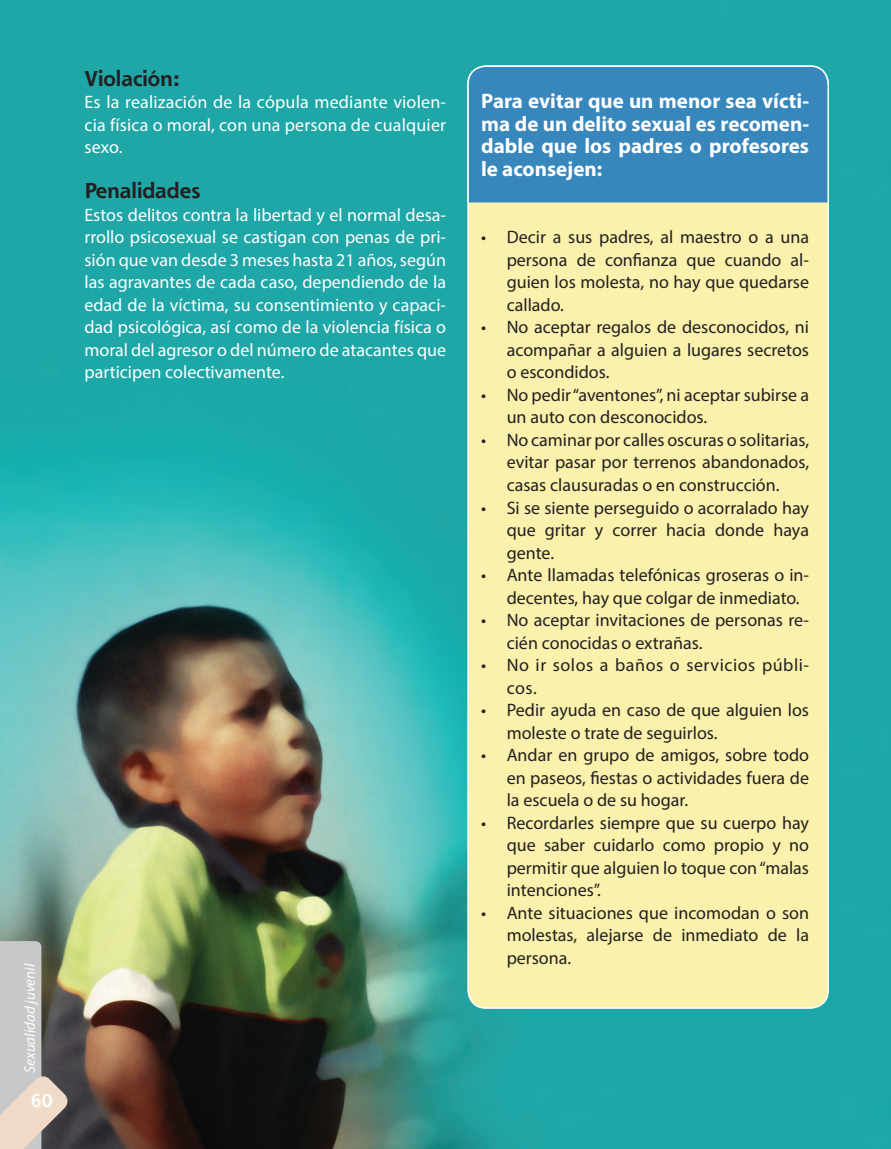
<style>
.page{position:relative;width:891px;height:1149px;background:#fff}
.page>*{position:absolute;margin:0;border:0;box-sizing:border-box;transform-origin:0 0}
.PB_1{font:700 21px/22.5px "Myriad Pro";color:#fff;text-align:justify}
.T_3{font:700 21px "Shannon";color:#231f20}
.PF_2{font:18px/22.5px "Myriad Pro";color:#231f20;text-align:justify}
.PB_1-2{font:18px/22.5px "Myriad Pro";letter-spacing:.005em;color:#fff;text-align:justify}
.PF_2-2{font:18px/22.5px "Myriad Pro";letter-spacing:.03em;color:#231f20}
.t1{font:700 18px "Shannon";color:#fff}
.t2{font:italic 15px "Myriad Pro";color:#fff}
</style>
<div class="page">
<img style="left:0;top:0;width:891px;height:1148px">
<div style="left:468px;top:66px;width:360px;height:941px;background:#faf1ac;border-radius:18px"></div>
<div style="left:466px;top:65px;width:363px;height:139px;background:#3786bc"></div>
<svg style="left:0;top:940px;width:71px;height:209px;background:#a6a29c"></svg>
<p class="T_3" style="left:84px;top:65px;width:97px">Violación:</p>
<p class="PB_1-2" style="left:84px;top:91px;width:363px">Es la realización de la cópula mediante violen&shy;cia física o moral, con una persona de cualquier sexo.</p>
<p class="T_3" style="left:84px;top:178px;width:117px">Penalidades</p>
<p class="PB_1-2" style="left:84px;top:203px;width:363px">Estos delitos contra la libertad y el normal desa&shy;rrollo psicosexual se castigan con penas de pri&shy;sión que van desde 3 meses hasta 21 años, según las agravantes de cada caso, dependiendo de la edad de la víctima, su consentimiento y capaci&shy;dad psicológica, así como de la violencia física o moral del agresor o del número de atacantes que participen colectivamente.</p>
<p class="t2" style="left:20px;top:1072px;width:111px;rotate:-90deg">Sexualidad juvenil</p>
<p class="t1" style="left:31px;top:1089px;width:23px">60</p>
<p class="PB_1" style="left:481px;top:89px;width:329px">Para evitar que un menor sea vícti&shy;ma de un delito sexual es recomen&shy;dable que los padres o profesores le aconsejen:</p>
<p class="PF_2" style="left:506px;top:226px;width:304px;text-indent:-26px">• Decir a sus padres, al maestro o a una persona de confianza que cuando al&shy;guien los molesta, no hay que quedarse callado.</p>
<p class="PF_2" style="left:506px;top:316px;width:304px;text-indent:-26px">• No aceptar regalos de desconocidos, ni acompañar a alguien a lugares secretos o escondidos.</p>
<p class="PF_2" style="left:506px;top:383px;width:304px;text-indent:-26px">• No pedir“aventones”, ni aceptar subirse a un auto con desconocidos.</p>
<p class="PF_2" style="left:506px;top:428px;width:304px;text-indent:-26px">• No caminar por calles oscuras o solitarias, evitar pasar por terrenos abandonados, casas clausuradas o en construcción.</p>
<p class="PF_2" style="left:506px;top:496px;width:304px;text-indent:-26px">• Si se siente perseguido o acorralado hay que gritar y correr hacia donde haya gente.</p>
<p class="PF_2" style="left:506px;top:563px;width:304px;text-indent:-26px">• Ante llamadas telefónicas groseras o in&shy;decentes, hay que colgar de inmediato.</p>
<p class="PF_2" style="left:506px;top:608px;width:304px;text-indent:-26px">• No aceptar invitaciones de personas re&shy;cién conocidas o extrañas.</p>
<p class="PF_2-2" style="left:506px;top:653px;width:304px;text-indent:-26px">• No ir solos a baños o servicios públi&shy;cos.</p>
<p class="PF_2" style="left:506px;top:698px;width:304px;text-indent:-26px">• Pedir ayuda en caso de que alguien los moleste o trate de seguirlos.</p>
<p class="PF_2" style="left:506px;top:743px;width:304px;text-indent:-26px">• Andar en grupo de amigos, sobre todo en paseos, fiestas o actividades fuera de la escuela o de su hogar.</p>
<p class="PF_2" style="left:506px;top:811px;width:304px;text-indent:-26px">• Recordarles siempre que su cuerpo hay que saber cuidarlo como propio y no permitir que alguien lo toque con “malas intenciones”.</p>
<p class="PF_2" style="left:506px;top:901px;width:304px;text-indent:-26px">• Ante situaciones que incomodan o son molestas, alejarse de inmediato de la persona.</p>
</div>
